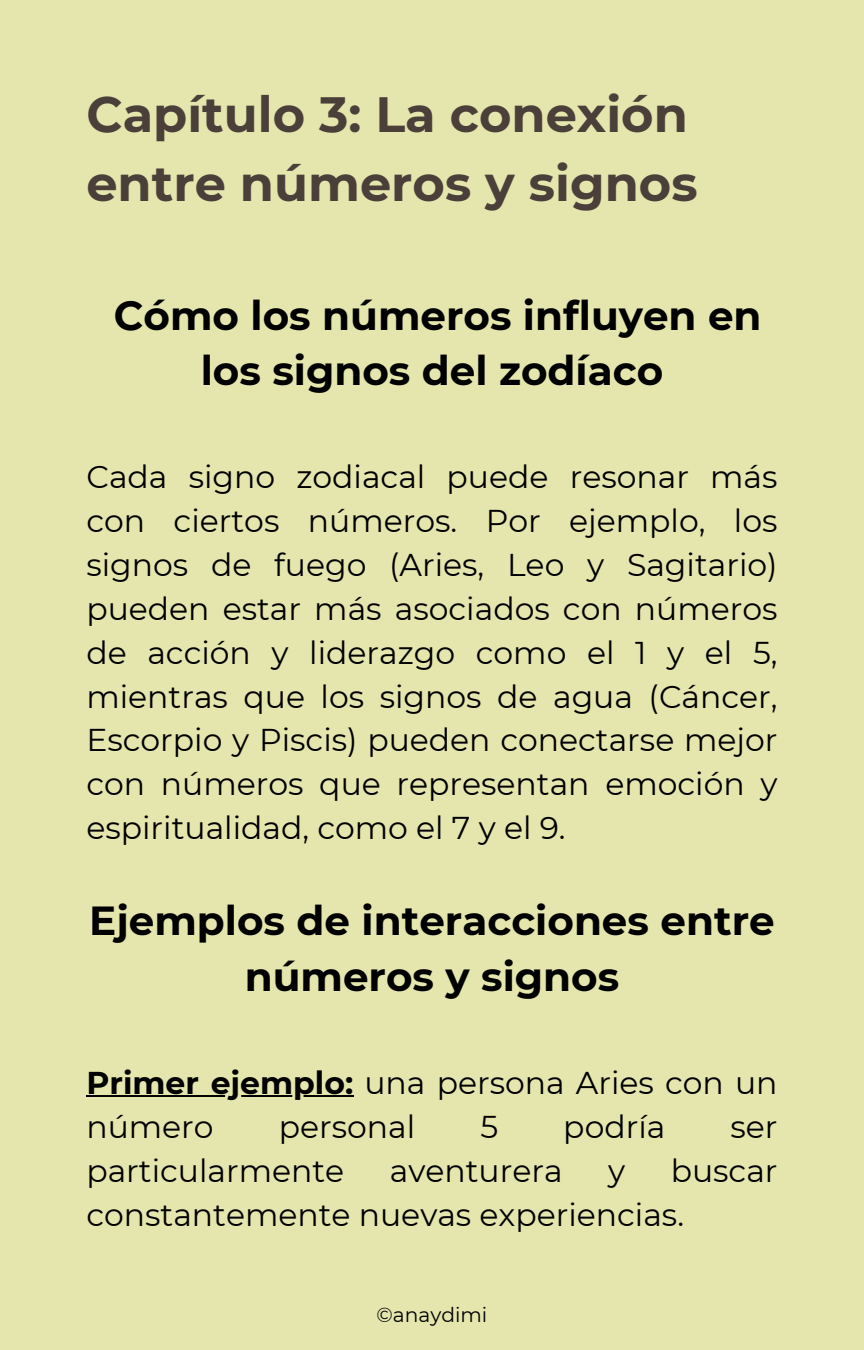
<style>
.page{position:relative;width:864px;height:1350px;background:#e4e6ad}
.page>*{position:absolute;margin:0;border:0;box-sizing:border-box;transform-origin:0 0}
.t1{font:700 49.5px/69.3px "Montserrat";color:#4b3f3a}
.t2{font:700 40.5px/55.8px "Montserrat";color:#000;text-align:center}
.t3{font:31.5px/43.9px "Montserrat";color:#000}
.t4{font:20.25px "Montserrat";color:#000}
.s1{font-weight:700}
</style>
<div class="page">
<hr style="left:86px;top:1096px;width:259px;height:1px;background:#000">
<h1 class="t1" style="left:86px;top:80px;width:613px">Capítulo 3: La conexión entre números y signos</h1>
<h2 class="t2" style="left:114px;top:287px;width:649px">Cómo los números influyen en los signos del zodíaco</h2>
<h3 class="t3" style="left:86px;top:455px;width:693px;text-align:justify">Cada signo zodiacal puede resonar más con ciertos números. Por ejemplo, los signos de fuego (Aries, Leo y Sagitario) pueden estar más asociados con números de acción y liderazgo como el 1 y el 5, mientras que los signos de agua (Cáncer, Escorpio y Piscis) pueden conectarse mejor con números que representan emoción y espiritualidad, como el 7 y el 9.</h3>
<h2 class="t2" style="left:89px;top:893px;width:687px">Ejemplos de interacciones entre números y signos</h2>
<h3 class="t3" style="left:86px;top:1061px;width:693px"><span class="s1">Primer ejemplo:</span> una persona Aries con un número</h3>
<h3 class="t3" style="left:279px;top:1105px;width:138px">personal</h3>
<h3 class="t3" style="left:480px;top:1105px;width:19px">5</h3>
<h3 class="t3" style="left:563px;top:1105px;width:104px">podría</h3>
<h3 class="t3" style="left:731px;top:1105px;width:49px">ser</h3>
<h3 class="t3" style="left:86px;top:1148px;width:259px">particularmente</h3>
<h3 class="t3" style="left:390px;top:1148px;width:174px">aventurera</h3>
<h3 class="t3" style="left:608px;top:1148px;width:19px">y</h3>
<h3 class="t3" style="left:86px;top:1148px;width:693px;text-indent:584px">buscar constantemente nuevas experiencias.</h3>
<p class="t4" style="left:377px;top:1303px;width:112px">©anaydimi</p>
</div>
